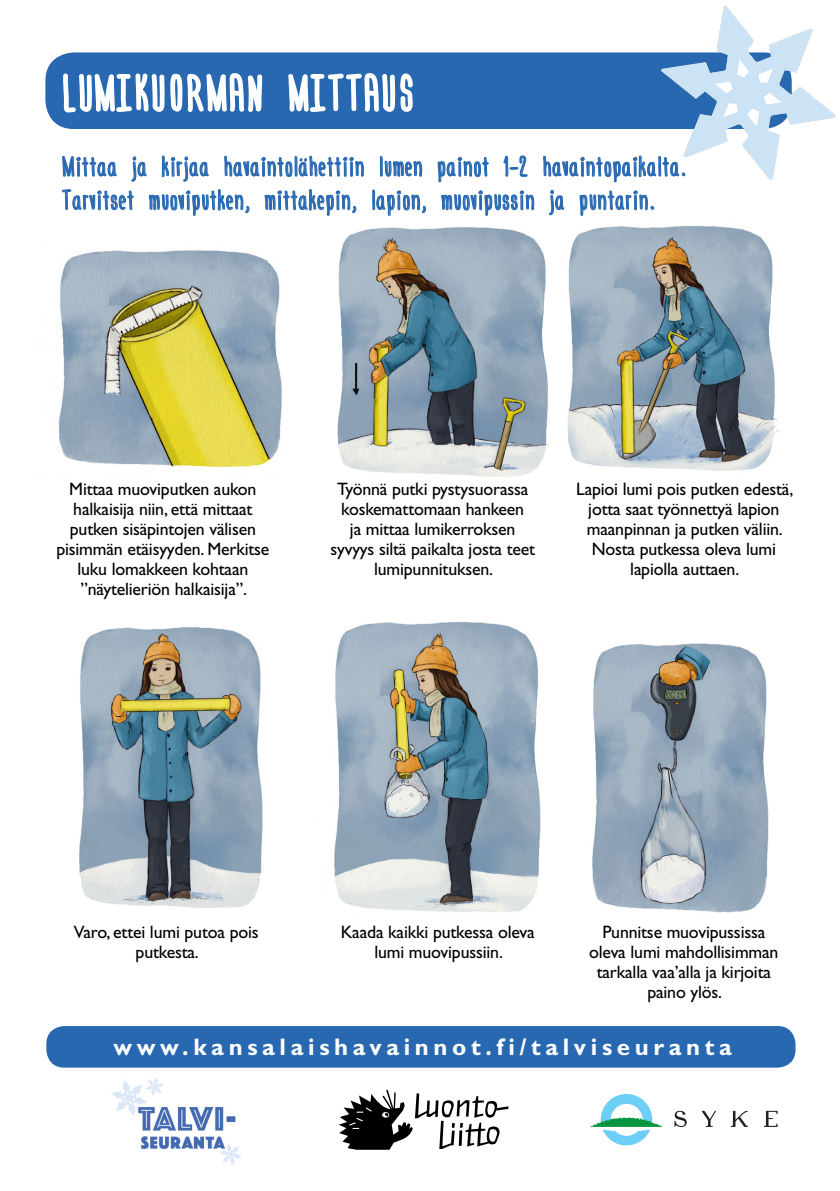
<style>
.page{position:relative;width:840px;height:1191px;background:#fff}
.page>*{position:absolute;margin:0;border:0;box-sizing:border-box;transform-origin:0 0}
.t1{font:48px "Engine";color:#fff}
.t2{font:26.6px/33.6px "Engine";letter-spacing:-.02em;color:#2768b1;scale:1.11 1}
.t3{font:700 24px "Gill Sans Std";letter-spacing:.195em;color:#fff}
.t4{font:18px/20px "Gill Sans Std";letter-spacing:-.01em;color:#000;text-align:center}
</style>
<div class="page">
<img style="left:99px;top:1067px;width:158px;height:98px">
<div style="left:45px;top:52px;width:746px;height:77px;background:#2768b1;border-radius:28px"></div>
<svg style="left:674px;top:1110px;width:12px;height:17px"></svg>
<svg style="left:701px;top:1110px;width:14px;height:16px"></svg>
<svg style="left:731px;top:1110px;width:16px;height:16px"></svg>
<svg style="left:764px;top:1110px;width:13px;height:16px"></svg>
<svg style="left:590px;top:1094px;width:72px;height:51px"></svg>
<div style="left:46px;top:1026px;width:749px;height:41px;background:#2768b1;border-radius:18px"></div>
<svg style="left:339px;top:1089px;width:169px;height:60px"></svg>
<img style="left:337px;top:227px;width:442px;height:250px">
<img style="left:334px;top:622px;width:207px;height:290px">
<img style="left:592px;top:643px;width:177px;height:270px">
<img style="left:79px;top:627px;width:184px;height:281px">
<img style="left:58px;top:250px;width:224px;height:217px">
<svg style="left:62px;top:52px;width:364px;height:195px"></svg>
<svg style="left:437px;top:155px;width:97px;height:61px"></svg>
<svg style="left:543px;top:155px;width:107px;height:72px"></svg>
<img style="left:650px;top:5px;width:186px;height:223px">
<h1 class="t1" style="left:62px;top:54px;width:355px">LUMIKUORMAN MITTAUS</h1>
<h2 class="t2" style="left:62px;top:148px;width:564px">Mittaa ja kirjaa havaintolähettiin lumen painot 1-2 havaintopaikalta.<br>Tarvitset muoviputken, mittakepin, lapion, muovipussin ja puntarin.</h2>
<p class="t4" style="left:56px;top:478px;width:214px">Mittaa muoviputken aukon halkaisija niin, että mittaat putken sisäpintojen välisen pisimmän etäisyyden. Merkitse luku lomakkeen kohtaan ”näytelieriön halkaisija”.</p>
<p class="t4" style="left:330px;top:478px;width:206px">Työnnä putki pystysuorassa koskemattomaan hankeen<br>ja mittaa lumikerroksen syvyys siltä paikalta josta teet lumipunnituksen.</p>
<p class="t4" style="left:576px;top:478px;width:218px">Lapioi lumi pois putken edestä, jotta saat työnnettyä lapion maanpinnan ja putken väliin.<br>Nosta putkessa oleva lumi lapiolla auttaen.</p>
<p class="t4" style="left:74px;top:921px;width:186px">Varo, ettei lumi putoa pois putkesta.</p>
<p class="t4" style="left:340px;top:921px;width:195px">Kaada kaikki putkessa oleva lumi muovipussiin.</p>
<p class="t4" style="left:589px;top:921px;width:191px">Punnitse muovipussissa oleva lumi mahdollisimman tarkalla vaa’alla ja kirjoita paino ylös.</p>
<h3 class="t3" style="left:113px;top:1032px;width:619px">www.kansalaishavainnot.fi/talviseuranta</h3>
</div>
